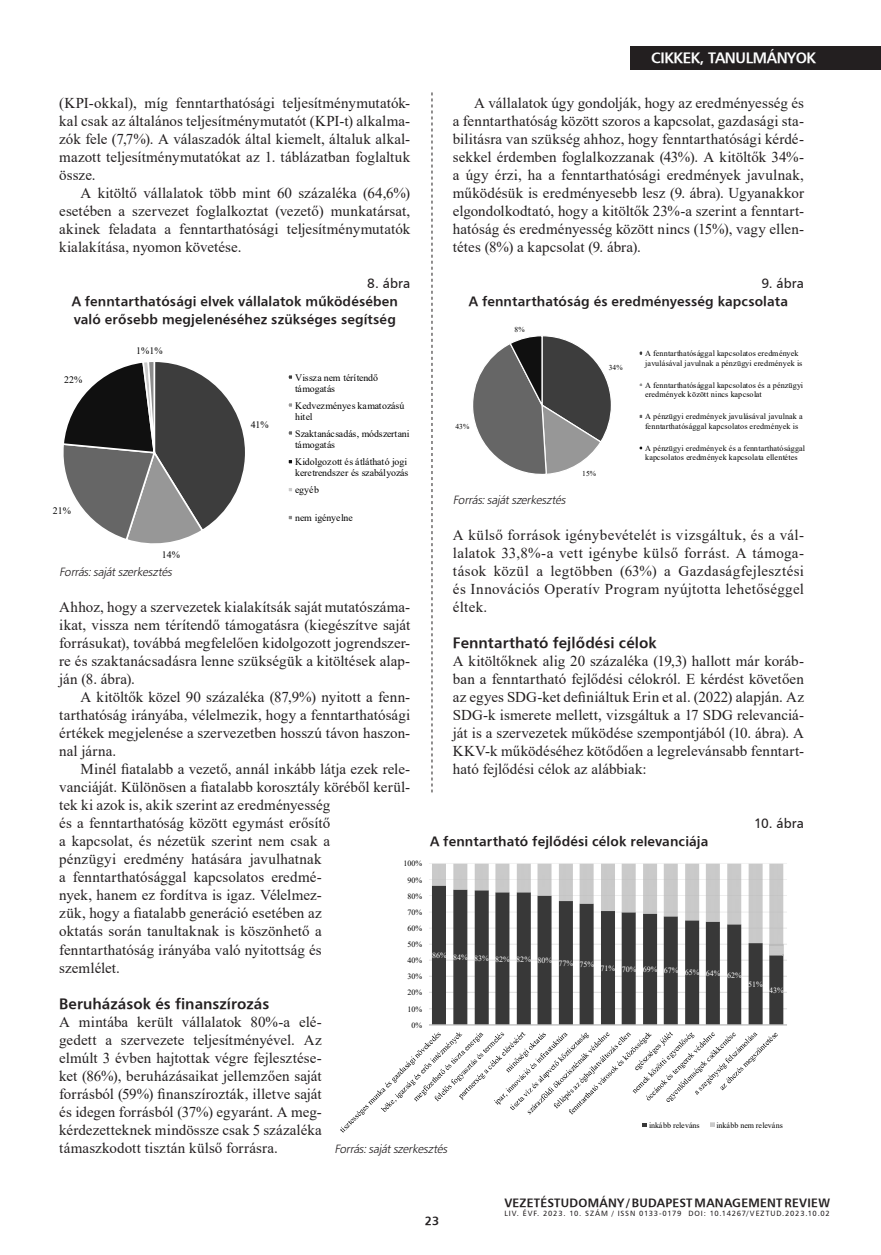
<style>
.page{position:relative;width:881px;height:1255px;background:#fff}
.page>*{position:absolute;margin:0;border:0;box-sizing:border-box;transform-origin:0 0}
.kenyérszöveg_opcionális{font:15px/18px "Times New Roman";letter-spacing:.005em;color:#231f20;text-align:justify}
.kenyérszöveg_tompa{font:15px/18px "Times New Roman";letter-spacing:.01em;color:#231f20;text-align:justify}
.Kiemelés_II{font:15px "H Humanist 777 BT Bold";letter-spacing:.005em;color:#231f20}
.t1{font:15px "H Humanist 777 BT Bold";letter-spacing:-.025em;color:#fff}
.Táblázat_cím{font:13.5px/18px "H Humanist 777 BT Bold";letter-spacing:.01em;color:#231f20}
.Táblázat_cím-2{font:13.5px "H Humanist 777 BT";letter-spacing:.005em;color:#231f20}
.kenyérszöveg_tompa-2{font:italic 12px "Humanist 777 Lt PFL";letter-spacing:.005em;color:#231f20}
.t2{font:12px "H Humanist 777 BT Bold";letter-spacing:.02em;color:#231f20}
.t3{font:9.9px/11.2px "Times New Roman";color:#000}
.t4{font:8.1px/9.6px "Times New Roman";letter-spacing:.02em;color:#000}
.t5{font:7.95px "Times New Roman";letter-spacing:.005em;color:#000}
.t6{font:7.95px "Times New Roman";letter-spacing:-.005em;color:#fff}
.t7{font:7.5px "H Humanist 777 BT";letter-spacing:.105em;color:#231f20}
.t8{font:7.5px "Times New Roman";color:#000}
</style>
<div class="page">
<div style="left:629px;top:46px;width:251px;height:23px;background:#231f20"></div>
<svg style="left:431px;top:92px;width:1px;height:700px"></svg>
<svg style="left:63px;top:362px;width:182px;height:182px"></svg>
<svg style="left:288px;top:375px;width:4px;height:4px"></svg>
<svg style="left:288px;top:403px;width:4px;height:4px"></svg>
<div style="left:287px;top:429px;width:6px;height:7px;border:2px solid #fff"></div>
<div style="left:287px;top:458px;width:6px;height:7px;border:2px solid #fff"></div>
<div style="left:287px;top:486px;width:6px;height:7px;border:2px solid #fff"></div>
<div style="left:287px;top:514px;width:6px;height:7px;border:2px solid #fff"></div>
<svg style="left:473px;top:336px;width:138px;height:138px"></svg>
<svg style="left:639px;top:351px;width:4px;height:4px"></svg>
<svg style="left:639px;top:414px;width:4px;height:4px"></svg>
<svg style="left:639px;top:446px;width:4px;height:4px"></svg>
<svg style="left:432px;top:946px;width:351px;height:78px;fill:#383838"></svg>
<img style="left:432px;top:863px;width:351px;height:83px">
<img style="left:769px;top:944px;width:14px;height:11px">
<hr style="left:429px;top:1024px;width:357px;height:1px;background:#a6a6a6">
<svg style="left:340px;top:1031px;width:437px;height:101px"></svg>
<p class="kenyérszöveg_opcionális" style="left:59px;top:94px;width:352px">(KPI-okkal), míg fenntarthatósági teljesítménymutatók&shy;kal csak az általános teljesítménymutatót (KPI-t) alkalma&shy;zók fele (7,7%). A válaszadók által kiemelt, általuk alkal&shy;mazott teljesítménymutatókat az 1. táblázatban foglaltuk össze.</p>
<p class="kenyérszöveg_opcionális" style="left:59px;top:184px;width:352px;text-indent:21px">A kitöltő vállalatok több mint 60 százaléka (64,6%) esetében a szervezet foglalkoztat (vezető) munkatársat, akinek feladata a fenntarthatósági teljesítménymutatók kialakítása, nyomon követése.</p>
<p class="Táblázat_cím-2" style="left:367px;top:275px;width:44px">8. ábra</p>
<p class="Táblázat_cím" style="left:72px;top:292px;width:327px">A fenntarthatósági elvek vállalatok működésében való erősebb megjelenéséhez szükséges segítség</p>
<p class="t1" style="left:651px;top:49px;width:166px">CIKKEK, TANULMÁNYOK</p>
<p class="kenyérszöveg_opcionális" style="left:452px;top:94px;width:352px;text-indent:21px">A vállalatok úgy gondolják, hogy az eredményesség és a fenntarthatóság között szoros a kapcsolat, gazdasági sta&shy;bilitásra van szükség ahhoz, hogy fenntarthatósági kérdé&shy;sekkel érdemben foglalkozzanak (43%). A kitöltők 34%- a úgy érzi, ha a fenntarthatósági eredmények javulnak, működésük is eredményesebb lesz (9. ábra). Ugyanakkor elgondolkodtató, hogy a kitöltők 23%-a szerint a fenntart&shy;hatóság és eredményesség között nincs (15%), vagy ellen&shy;tétes (8%) a kapcsolat (9. ábra).</p>
<p class="Táblázat_cím-2" style="left:761px;top:275px;width:44px">9. ábra</p>
<p class="Táblázat_cím" style="left:468px;top:292px;width:321px">A fenntarthatóság és eredményesség kapcsolata</p>
<p class="t8" style="left:514px;top:324px;width:11px">8%</p>
<p class="t3" style="left:136px;top:345px;width:28px">1%1%</p>
<p class="t4" style="left:644px;top:348px;width:159px">A fenntarthatósággal kapcsolatos eredmények javulásával javulnak a pénzügyi eredmények is</p>
<p class="t4" style="left:644px;top:380px;width:160px">A fenntarthatósággal kapcsolatos és a pénzügyi eredmények között nincs kapcsolat</p>
<p class="t4" style="left:644px;top:411px;width:159px">A pénzügyi eredmények javulásával javulnak a fenntarthatósággal kapcsolatos eredmények is</p>
<p class="t4" style="left:644px;top:443px;width:161px">A pénzügyi eredmények és a fenntarthatósággal kapcsolatos eredmények kapcsolata ellentétes</p>
<p class="t8" style="left:608px;top:362px;width:15px">34%</p>
<p class="t3" style="left:295px;top:371px;width:84px">Vissza nem térítendő támogatás</p>
<p class="t3" style="left:295px;top:399px;width:111px">Kedvezményes kamatozású hitel</p>
<p class="t3" style="left:295px;top:427px;width:116px">Szaktanácsadás, módszertani támogatás</p>
<p class="t3" style="left:295px;top:455px;width:115px">Kidolgozott és átlátható jogi keretrendszer és szabályozás</p>
<p class="t3" style="left:295px;top:484px;width:25px">egyéb</p>
<p class="t3" style="left:295px;top:512px;width:59px">nem igényelne</p>
<p class="t3" style="left:64px;top:374px;width:20px">22%</p>
<p class="t3" style="left:250px;top:419px;width:20px">41%</p>
<p class="t8" style="left:455px;top:421px;width:15px">43%</p>
<p class="t8" style="left:582px;top:468px;width:15px">15%</p>
<p class="kenyérszöveg_tompa-2" style="left:452px;top:492px;width:116px">Forrás:sajátszerkesztés</p>
<p class="kenyérszöveg_tompa" style="left:452px;top:526px;width:352px">A külső források igénybevételét is vizsgáltuk, és a vál&shy;lalatok 33,8%-a vett igénybe külső forrást. A támoga&shy;tások közül a legtöbben (63%) a Gazdaságfejlesztési és Innovációs Operatív Program nyújtotta lehetőséggel éltek.</p>
<p class="Kiemelés_II" style="left:452px;top:633px;width:205px">Fenntartható fejlődési célok</p>
<p class="kenyérszöveg_tompa" style="left:452px;top:652px;width:352px">A kitöltőknek alig 20 százaléka (19,3) hallott már koráb&shy;ban a fenntartható fejlődési célokról. E kérdést követően az egyes SDG-ket definiáltuk Erin et al. (2022) alapján. Az SDG-k ismerete mellett, vizsgáltuk a 17 SDG relevanciá&shy;ját is a szervezetek működése szempontjából (10. ábra). A KKV-k működéséhez kötődően a legrelevánsabb fenntart&shy;ható fejlődési célok az alábbiak:</p>
<p class="t3" style="left:53px;top:504px;width:20px">21%</p>
<p class="t3" style="left:162px;top:549px;width:20px">14%</p>
<p class="kenyérszöveg_tompa-2" style="left:59px;top:564px;width:116px">Forrás:sajátszerkesztés</p>
<p class="kenyérszöveg_tompa" style="left:59px;top:598px;width:352px">Ahhoz, hogy a szervezetek kialakítsák saját mutatószáma&shy;ikat, vissza nem térítendő támogatásra (kiegészítve saját forrásukat), továbbá megfelelően kidolgozott jogrendszer&shy;re és szaktanácsadásra lenne szükségük a kitöltések alap&shy;ján (8. ábra).</p>
<p class="kenyérszöveg_opcionális" style="left:59px;top:688px;width:352px;text-indent:21px">A kitöltők közel 90 százaléka (87,9%) nyitott a fenn&shy;tarthatóság irányába, vélelmezik, hogy a fenntarthatósági értékek megjelenése a szervezetben hosszú távon haszon&shy;nal járna.</p>
<p class="kenyérszöveg_opcionális" style="left:59px;top:760px;width:352px;text-align:left;text-indent:21px">Minél fiatalabb a vezető, annál inkább látja ezek rele&shy;vanciáját. Különösen a fiatalabb korosztály köréből kerül&shy;tek ki azok is, akik szerint az eredményesség<br>és a fenntarthatóság között egymást erősítő<br>a kapcsolat, és nézetük szerint nem csak a<br>pénzügyi eredmény hatására javulhatnak<br>a fenntarthatósággal kapcsolatos eredmé-<br>nyek, hanem ez fordítva is igaz. Vélelmez-<br>zük, hogy a fiatalabb generáció esetében az<br>oktatás során tanultaknak is köszönhető a fenntarthatóság irányába való nyitottság és<br>szemlélet.</p>
<p class="Kiemelés_II" style="left:59px;top:993px;width:211px">Beruházások és finanszírozás</p>
<p class="kenyérszöveg_tompa" style="left:59px;top:1012px;width:264px">A mintába került vállalatok 80%-a elé&shy;gedett a szervezete teljesítményével. Az elmúlt 3 évben hajtottak végre fejlesztése&shy;ket (86%), beruházásaikat jellemzően saját forrásból (59%) finanszírozták, illetve saját és idegen forrásból (37%) egyaránt. A meg&shy;kérdezetteknek mindössze csak 5 százaléka támaszkodott tisztán külső forrásra.</p>
<p class="Táblázat_cím-2" style="left:753px;top:815px;width:51px">10. ábra</p>
<p class="Táblázat_cím" style="left:430px;top:832px;width:280px">A fenntartható fejlődési célok relevanciája</p>
<p class="t5" style="left:549px;top:836px;width:20px">100%</p>
<p class="t5" style="left:403px;top:858px;width:20px">100%</p>
<p class="t5" style="left:407px;top:874px;width:16px">90%</p>
<p class="t5" style="left:407px;top:890px;width:16px">80%</p>
<p class="t5" style="left:407px;top:906px;width:16px">70%</p>
<p class="t5" style="left:407px;top:922px;width:16px">60%</p>
<p class="t5" style="left:407px;top:938px;width:16px">50%</p>
<p class="t6" style="left:432px;top:959px;width:311px">86% 84% 83% 82% 82% 80% 77% 75% 71% 70% 69% 67% 65% 64% 62%</p>
<p class="t5" style="left:407px;top:954px;width:16px">40%</p>
<p class="t5" style="left:407px;top:971px;width:16px">30%</p>
<p class="t6" style="left:747px;top:978px;width:16px">51%</p>
<p class="t6" style="left:768px;top:984px;width:16px">43%</p>
<p class="t5" style="left:407px;top:987px;width:16px">20%</p>
<p class="t5" style="left:407px;top:1003px;width:16px">10%</p>
<p class="t5" style="left:411px;top:1019px;width:12px">0%</p>
<p class="t5" style="left:648px;top:1119px;width:52px">inkább releváns</p>
<p class="t5" style="left:716px;top:1119px;width:68px">inkább nem releváns</p>
<p class="kenyérszöveg_tompa-2" style="left:334px;top:1140px;width:116px">Forrás:sajátszerkesztés</p>
<p class="t2" style="left:424px;top:1212px;width:16px">23</p>
<p class="t2" style="left:504px;top:1194px;width:327px">VEZETÉSTUDOMÁNY / BUDAPEST MANAGEMENT REVIEW</p>
<p class="t7" style="left:504px;top:1208px;width:327px">LIV. ÉVF. 2023. 10. SZÁM / ISSN 0133-0179 DOI: 10.14267/VEZTUD.2023.10.02</p>
</div>
